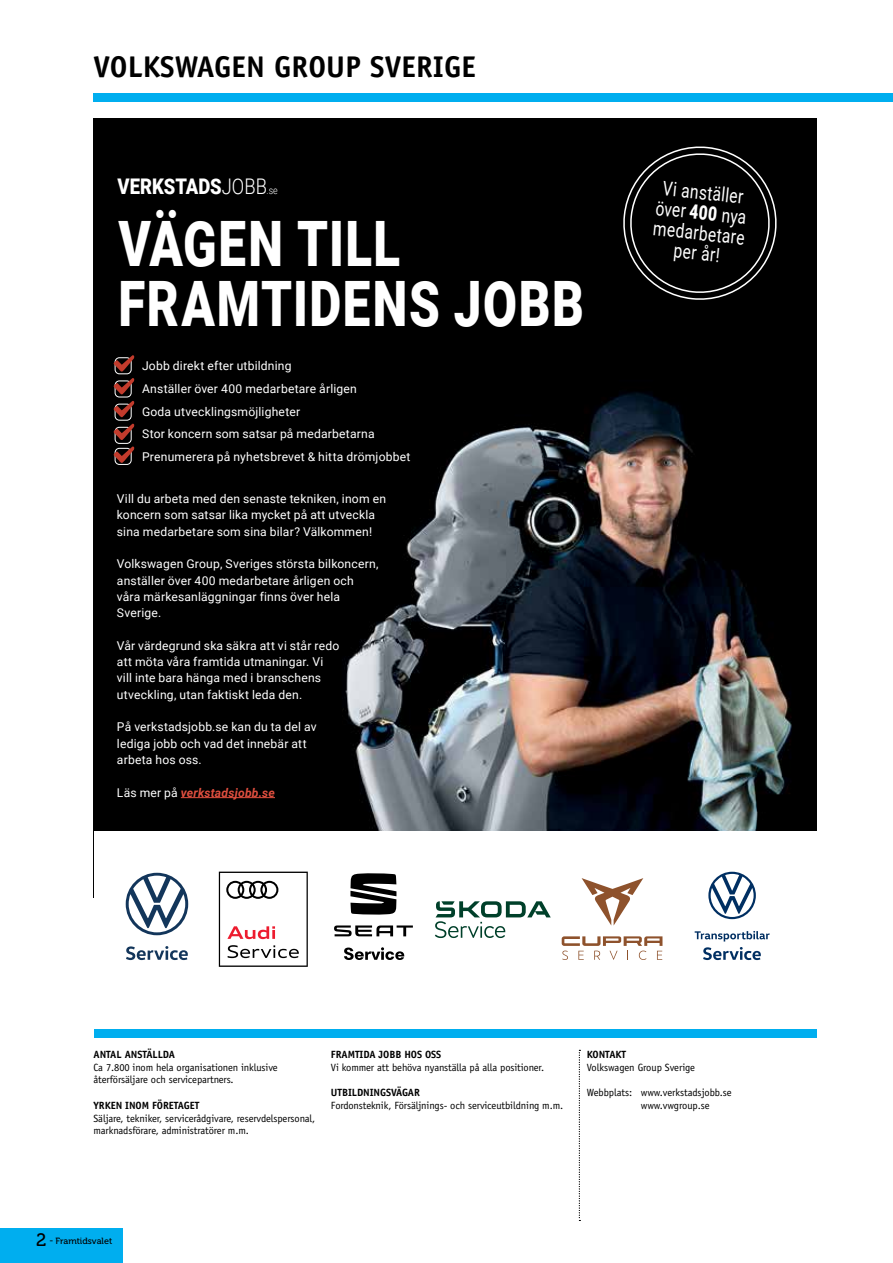
<style>
.page{position:relative;width:893px;height:1263px;background:#fff}
.page>*{position:absolute;margin:0;border:0;box-sizing:border-box;transform-origin:0 0}
.t1{font:900 62.7px/60.6px "Roboto";letter-spacing:.03em;color:#fff;scale:.79 1}
.t2{font:700 30px "Officina Sans Std";letter-spacing:.005em;color:#000}
.t3{font:900 21.6px "Roboto";color:#fff;scale:.85 1}
.t4{font:19.8px/20.2px "Roboto";color:#fff;text-align:center;scale:.79 1}
.t5{font:12.15px/16.4px "Roboto";letter-spacing:.015em;color:#fff}
.t6{font:italic 700 12.15px "Roboto";letter-spacing:.015em;color:#e04f3f}
.t7{font:10.5px/12.8px "Officina Sans Std";letter-spacing:-.01em;color:#000}
.t8{font:700 10.5px "Officina Sans Std";letter-spacing:-.005em;color:#000}
.t9{font:9px "Museo 500";color:#000}
.s1{font-weight:300}
.s2{font-weight:300;font-size:10.35px}
.s3{font-weight:400;font-style:normal;color:#fff}
.s4{font-weight:900}
.s5{font-size:18px}
</style>
<div class="page">
<svg style="left:93px;top:93px;width:800px;height:5px"></svg>
<div style="left:94px;top:94px;width:799px;height:8px;background:#00aeef"></div>
<div style="left:94px;top:1029px;width:722px;height:8px;background:#00aeef"></div>
<svg style="left:579px;top:1050px;width:1px;height:171px"></svg>
<div style="left:0;top:1228px;width:123px;height:35px;background:#00aeef"></div>
<img style="left:94px;top:118px;width:722px;height:713px">
<hr style="left:181px;top:797px;width:94px;height:1px;background:#e04f3f">
<svg style="left:618px;top:142px;width:163px;height:161px;background:#0d0d0d"></svg>
<div style="left:115px;top:357px;width:17px;height:17px;border:1px solid #fff;border-radius:4px"></div>
<div style="left:115px;top:380px;width:17px;height:17px;border:1px solid #fff;border-radius:4px"></div>
<div style="left:115px;top:404px;width:17px;height:17px;border:1px solid #fff;border-radius:4px"></div>
<div style="left:115px;top:427px;width:17px;height:17px;border:1px solid #fff;border-radius:4px"></div>
<div style="left:115px;top:448px;width:17px;height:17px;border:1px solid #fff;border-radius:4px"></div>
<svg style="left:114px;top:355px;width:20px;height:17px"></svg>
<svg style="left:114px;top:378px;width:20px;height:16px"></svg>
<svg style="left:114px;top:401px;width:20px;height:16px"></svg>
<svg style="left:114px;top:424px;width:20px;height:16px"></svg>
<svg style="left:114px;top:446px;width:20px;height:17px"></svg>
<svg style="left:219px;top:872px;width:89px;height:95px"></svg>
<svg style="left:334px;top:873px;width:79px;height:63px"></svg>
<svg style="left:708px;top:872px;width:48px;height:47px"></svg>
<svg style="left:695px;top:931px;width:75px;height:10px"></svg>
<svg style="left:703px;top:947px;width:58px;height:13px"></svg>
<svg style="left:562px;top:936px;width:100px;height:24px"></svg>
<svg style="left:344px;top:947px;width:60px;height:13px"></svg>
<svg style="left:582px;top:878px;width:61px;height:47px"></svg>
<svg style="left:126px;top:946px;width:62px;height:14px"></svg>
<svg style="left:126px;top:873px;width:62px;height:62px"></svg>
<svg style="left:435px;top:901px;width:116px;height:37px"></svg>
<h2 class="t2" style="left:94px;top:48px;width:384px">VOLKSWAGEN GROUP SVERIGE</h2>
<h3 class="t3" style="left:118px;top:172px;width:190px">VERKSTADS<span class="s1">JOBB</span><span class="s2">.se</span></h3>
<h1 class="t1" style="left:118px;top:211px;width:591px">VÄGEN TILL<br>FRAMTIDENS JOBB</h1>
<p class="t5" style="left:142px;top:354px;width:270px;line-height:22.6px">Jobb direkt efter utbildning<br>Anställer över 400 medarbetare årligen<br>Goda utvecklingsmöjligheter<br>Stor koncern som satsar på medarbetarna Prenumerera på nyhetsbrevet &amp; hitta drömjobbet</p>
<p class="t5" style="left:117px;top:490px;width:271px">Vill du arbeta med den senaste tekniken, inom en koncern som satsar lika mycket på att utveckla sina medarbetare som sina bilar? Välkommen!</p>
<p class="t5" style="left:117px;top:555px;width:263px">Volkswagen Group, Sveriges största bilkoncern, anställer över 400 medarbetare årligen och våra märkesanläggningar finns över hela Sverige.</p>
<p class="t5" style="left:117px;top:637px;width:224px">Vår värdegrund ska säkra att vi står redo att möta våra framtida utmaningar. Vi vill inte bara hänga med i branschens utveckling, utan faktiskt leda den.</p>
<p class="t5" style="left:117px;top:718px;width:201px">På verkstadsjobb.se kan du ta del av lediga jobb och vad det innebär att arbeta hos oss.</p>
<p class="t6" style="left:117px;top:784px;width:160px"><span class="s3">Läs mer på</span> verkstadsjobb.se</p>
<h3 class="t4" style="left:658px;top:177px;width:118px;rotate:6deg">Vi anställer över <span class="s4">400</span> nya medarbetare per år!</h3>
<p class="t8" style="left:94px;top:1048px;width:83px">ANTAL ANSTÄLLDA</p>
<p class="t7" style="left:94px;top:1061px;width:186px">Ca 7.800 inom hela organisationen inklusive återförsäljare och servicepartners.</p>
<p class="t8" style="left:94px;top:1099px;width:107px">YRKEN INOM FÖRETAGET</p>
<p class="t7" style="left:94px;top:1112px;width:223px">Säljare, tekniker, servicerådgivare, reservdelspersonal, marknadsförare, administratörer m.m.</p>
<p class="t8" style="left:331px;top:1048px;width:112px">FRAMTIDA JOBB HOS OSS</p>
<p class="t7" style="left:331px;top:1061px;width:215px">Vi kommer att behöva nyanställa på alla positioner.</p>
<p class="t8" style="left:331px;top:1086px;width:90px">UTBILDNINGSVÄGAR</p>
<p class="t7" style="left:331px;top:1099px;width:234px">Fordonsteknik, Försäljnings- och serviceutbildning m.m.</p>
<p class="t8" style="left:587px;top:1048px;width:41px">KONTAKT</p>
<p class="t7" style="left:587px;top:1061px;width:110px">Volkswagen Group Sverige</p>
<p class="t7" style="left:641px;top:1086px;width:92px;text-indent:-54px">Webbplats: www.verkstadsjobb.se www.vwgroup.se</p>
<p class="t9" style="left:36px;top:1236px;width:78px"><span class="s5">2</span> - Framtidsvalet</p>
</div>
